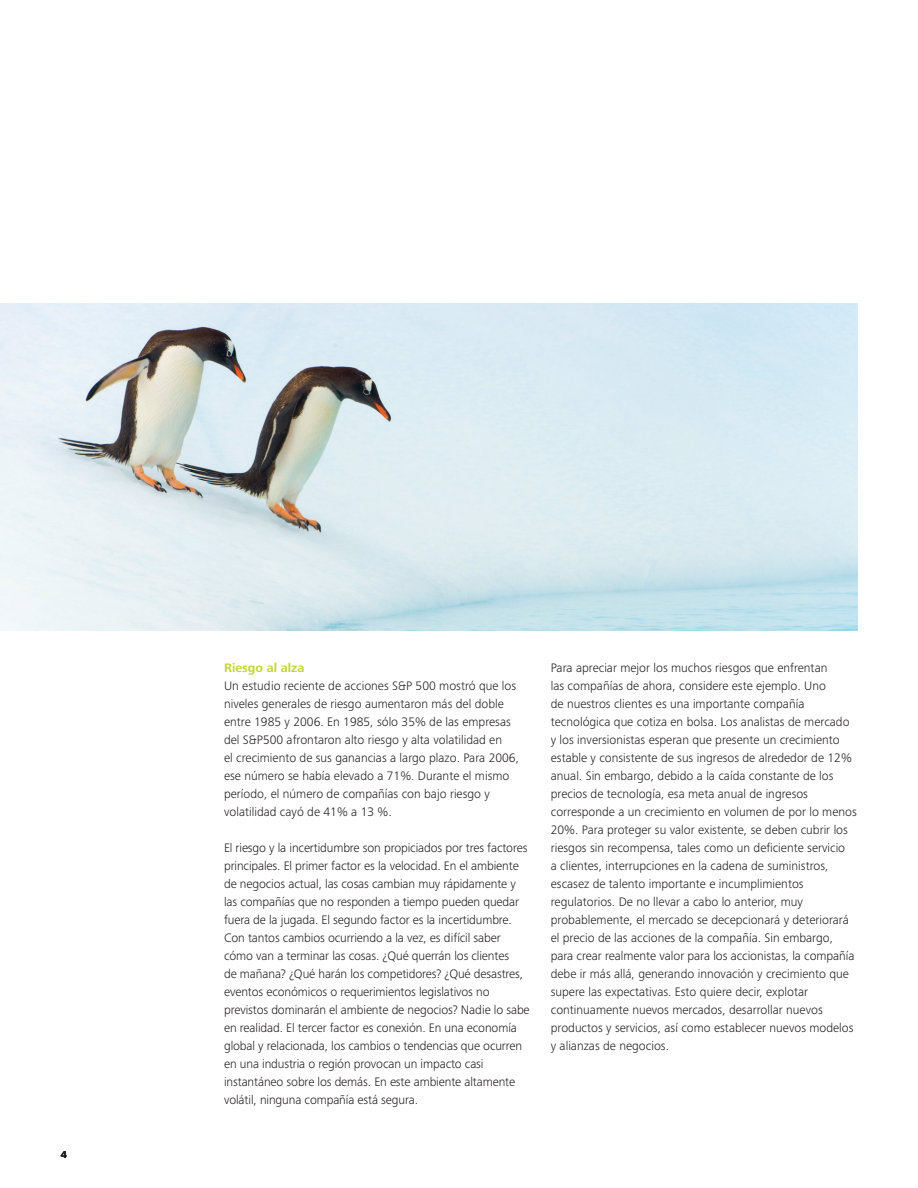
<style>
.page{position:relative;width:918px;height:1188px;background:#fff}
.page>*{position:absolute;margin:0;border:0;box-sizing:border-box;transform-origin:0 0}
.Body_styles_Body_cop{font:300 12.75px/18px "Frutiger Next Pro";color:#231f20}
.Body_styles_Body_cop-2{font:700 12.75px "Frutiger Next Pro";color:#c0d738}
.Caption_styles_Capti{font:700 10.5px "Frutiger Next Pro";color:#231f20}
</style>
<div class="page">
<img style="left:0;top:304px;width:857px;height:326px">
<p class="Caption_styles_Capti" style="left:61px;top:1148px;width:8px">4</p>
<p class="Body_styles_Body_cop-2" style="left:224px;top:660px;width:82px">Riesgo al alza</p>
<p class="Body_styles_Body_cop" style="left:224px;top:676px;width:297px">Un estudio reciente de acciones S&amp;P 500 mostró que los niveles generales de riesgo aumentaron más del doble entre 1985 y 2006. En 1985, sólo 35% de las empresas del S&amp;P500 afrontaron alto riesgo y alta volatilidad en<br>el crecimiento de sus ganancias a largo plazo. Para 2006, ese número se había elevado a 71%. Durante el mismo período, el número de compañías con bajo riesgo y volatilidad cayó de 41% a 13 %.</p>
<p class="Body_styles_Body_cop" style="left:224px;top:838px;width:307px">El riesgo y la incertidumbre son propiciados por tres factores principales. El primer factor es la velocidad. En el ambiente de negocios actual, las cosas cambian muy rápidamente y las compañías que no responden a tiempo pueden quedar fuera de la jugada. El segundo factor es la incertidumbre.<br>Con tantos cambios ocurriendo a la vez, es difícil saber cómo van a terminar las cosas. ¿Qué querrán los clientes<br>de mañana? ¿Qué harán los competidores? ¿Qué desastres, eventos económicos o requerimientos legislativos no previstos dominarán el ambiente de negocios? Nadie lo sabe en realidad. El tercer factor es conexión. En una economía global y relacionada, los cambios o tendencias que ocurren en una industria o región provocan un impacto casi instantáneo sobre los demás. En este ambiente altamente volátil, ninguna compañía está segura.</p>
<p class="Body_styles_Body_cop" style="left:551px;top:659px;width:308px">Para apreciar mejor los muchos riesgos que enfrentan<br>las compañías de ahora, considere este ejemplo. Uno<br>de nuestros clientes es una importante compañía tecnológica que cotiza en bolsa. Los analistas de mercado y los inversionistas esperan que presente un crecimiento estable y consistente de sus ingresos de alrededor de 12% anual. Sin embargo, debido a la caída constante de los precios de tecnología, esa meta anual de ingresos corresponde a un crecimiento en volumen de por lo menos 20%. Para proteger su valor existente, se deben cubrir los riesgos sin recompensa, tales como un deficiente servicio<br>a clientes, interrupciones en la cadena de suministros, escasez de talento importante e incumplimientos regulatorios. De no llevar a cabo lo anterior, muy probablemente, el mercado se decepcionará y deteriorará el precio de las acciones de la compañía. Sin embargo, para crear realmente valor para los accionistas, la compañía debe ir más allá, generando innovación y crecimiento que supere las expectativas. Esto quiere decir, explotar continuamente nuevos mercados, desarrollar nuevos productos y servicios, así como establecer nuevos modelos y alianzas de negocios.</p>
</div>
